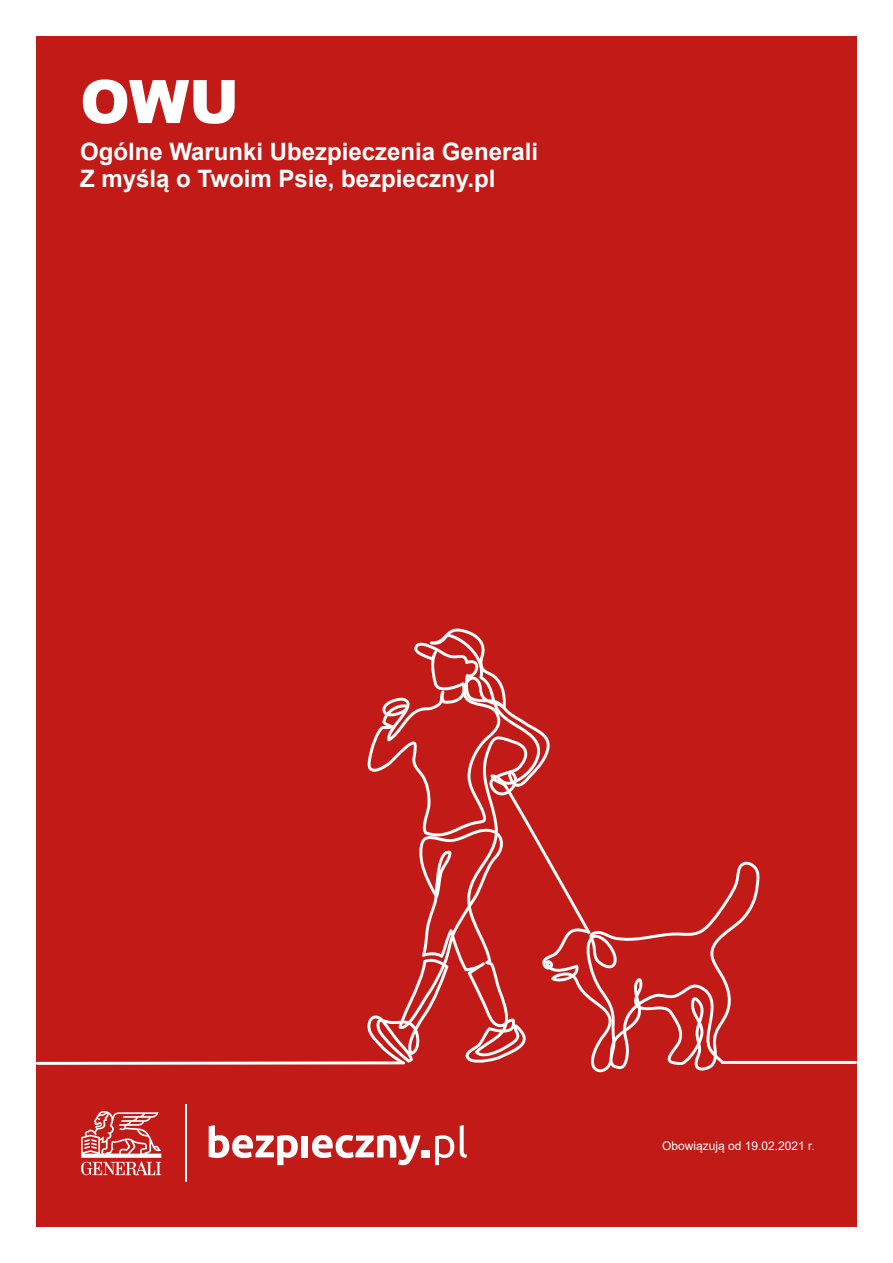
<style>
.page{position:relative;width:893px;height:1263px;background:#fff}
.page>*{position:absolute;margin:0;border:0;box-sizing:border-box;transform-origin:0 0}
.t1{font:900 60px "Arial";color:#fff}
.t2{font:700 24px "Arial";color:#fff}
.t3{font:12px "Arial";color:#fff}
</style>
<div class="page">
<div style="left:36px;top:36px;width:821px;height:1191px;background:#c21b17"></div>
<svg style="left:36px;top:628px;width:821px;height:444px"></svg>
<svg style="left:81px;top:1111px;width:80px;height:64px"></svg>
<hr style="left:185px;top:1104px;width:2px;height:78px;background:#fff">
<svg style="left:209px;top:1125px;width:89px;height:40px"></svg>
<div style="left:302px;top:1135px;width:6px;height:22px;background:#fff"></div>
<div style="left:421px;top:1150px;width:8px;height:7px;background:#fff"></div>
<svg style="left:435px;top:1135px;width:19px;height:30px"></svg>
<svg style="left:460px;top:1125px;width:7px;height:33px"></svg>
<svg style="left:312px;top:1135px;width:109px;height:30px"></svg>
<p class="t1" style="left:80px;top:58px;width:160px">OWU</p>
<p class="t2" style="left:80px;top:135px;width:459px">Ogólne Warunki Ubezpieczenia Generali</p>
<p class="t2" style="left:80px;top:162px;width:417px">Z myślą o Twoim Psie, bezpieczny.pl</p>
<p class="t3" style="left:662px;top:1138px;width:154px">Obowiązują od 19.02.2021 r.</p>
</div>
